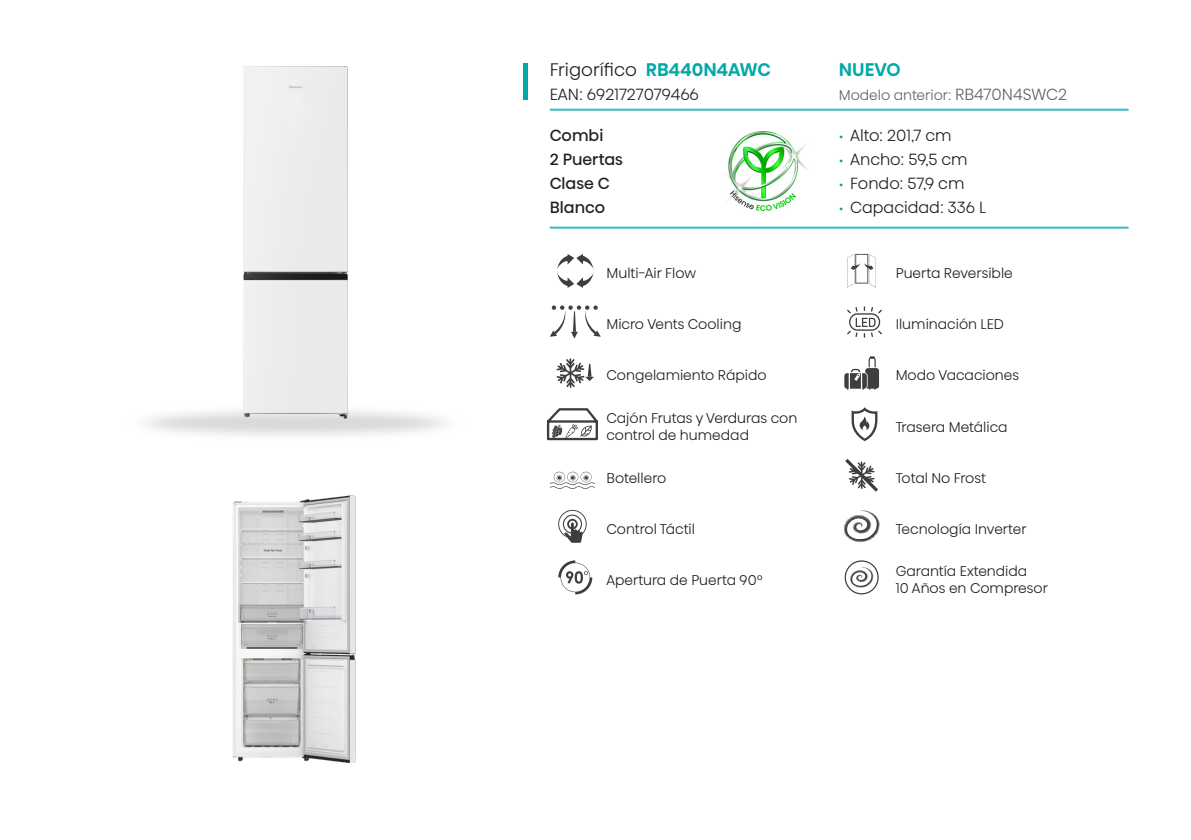
<style>
.page{position:relative;width:1191px;height:840px;background:#fff}
.page>*{position:absolute;margin:0;border:0;box-sizing:border-box;transform-origin:0 0}
.t1{font:300 18px "Hisense Alfabet";color:#231f20}
.t2{font:500 18px "Hisense Alfabet";color:#00a9a7}
.t3{font:300 16px "Hisense Alfabet";color:#231f20}
.t4{font:16px/24px "Hisense Alfabet";color:#231f20}
.t5{font:300 14px/16.8px "Hisense Alfabet";color:#231f20}
.t6{font:300 14px "Hisense Alfabet";color:#636366}
.s1{font-weight:500;color:#00a9a7}
.s2{font-size:12px;color:#00a9a7}
.s3{font-size:16px}
</style>
<div class="page">
<img style="left:233px;top:495px;width:123px;height:266px">
<div style="left:522px;top:63px;width:5px;height:36px;background:#00a9a7"></div>
<div style="left:244px;top:66px;width:103px;height:352px;background:#ebebeb"></div>
<hr style="left:550px;top:109px;width:578px;height:2px;background:#34bfc6">
<hr style="left:550px;top:226px;width:578px;height:2px;background:#34bfc6">
<svg style="left:557px;top:254px;width:37px;height:34px"></svg>
<svg style="left:847px;top:254px;width:29px;height:34px"></svg>
<svg style="left:550px;top:305px;width:51px;height:33px"></svg>
<svg style="left:847px;top:306px;width:35px;height:31px"></svg>
<svg style="left:556px;top:358px;width:38px;height:29px"></svg>
<svg style="left:844px;top:356px;width:35px;height:33px"></svg>
<svg style="left:546px;top:408px;width:52px;height:33px"></svg>
<svg style="left:851px;top:407px;width:26px;height:34px"></svg>
<svg style="left:550px;top:471px;width:45px;height:18px"></svg>
<svg style="left:845px;top:459px;width:33px;height:32px"></svg>
<svg style="left:558px;top:509px;width:28px;height:33px"></svg>
<svg style="left:843px;top:510px;width:37px;height:32px"></svg>
<svg style="left:558px;top:560px;width:34px;height:34px"></svg>
<svg style="left:844px;top:560px;width:34px;height:34px"></svg>
<img style="left:726px;top:132px;width:81px;height:78px">
<p class="t1" style="left:550px;top:53px;width:222px">Frigorífico <span class="s1">RB440N4AWC</span></p>
<p class="t3" style="left:550px;top:80px;width:151px">EAN: 6921727079466</p>
<p class="t4" style="left:550px;top:121px;width:75px">Combi<br>2 Puertas<br>Clase C<br>Blanco</p>
<p class="t3" style="left:839px;top:120px;width:114px"><span class="s2">•</span> Alto: 201,7 cm</p>
<p class="t2" style="left:839px;top:57px;width:63px">NUEVO</p>
<p class="t6" style="left:839px;top:82px;width:230px">Modelo anterior: <span class="s3">RB470N4SWC2</span></p>
<p class="t3" style="left:839px;top:144px;width:130px"><span class="s2">•</span> Ancho: 59,5 cm</p>
<p class="t3" style="left:839px;top:168px;width:127px"><span class="s2">•</span> Fondo: 57,9 cm</p>
<p class="t3" style="left:839px;top:192px;width:149px"><span class="s2">•</span> Capacidad: 336 L</p>
<p class="t5" style="left:606px;top:262px;width:91px">Multi-Air Flow</p>
<p class="t5" style="left:895px;top:262px;width:119px">Puerta Reversible</p>
<p class="t5" style="left:606px;top:314px;width:136px">Micro Vents Cooling</p>
<p class="t5" style="left:895px;top:314px;width:110px">Iluminación LED</p>
<p class="t5" style="left:606px;top:365px;width:162px">Congelamiento Rápido</p>
<p class="t5" style="left:895px;top:365px;width:125px">Modo Vacaciones</p>
<p class="t5" style="left:606px;top:407px;width:192px">Cajón Frutas y Verduras con control de humedad</p>
<p class="t5" style="left:895px;top:416px;width:113px">Trasera Metálica</p>
<p class="t5" style="left:606px;top:467px;width:61px">Botellero</p>
<p class="t5" style="left:895px;top:467px;width:92px">Total No Frost</p>
<p class="t5" style="left:606px;top:518px;width:90px">Control Táctil</p>
<p class="t5" style="left:895px;top:518px;width:132px">Tecnología Inverter</p>
<p class="t5" style="left:606px;top:569px;width:158px">Apertura de Puerta 90°</p>
<p class="t5" style="left:895px;top:560px;width:154px">Garantía Extendida<br>10 Años en Compresor</p>
</div>
